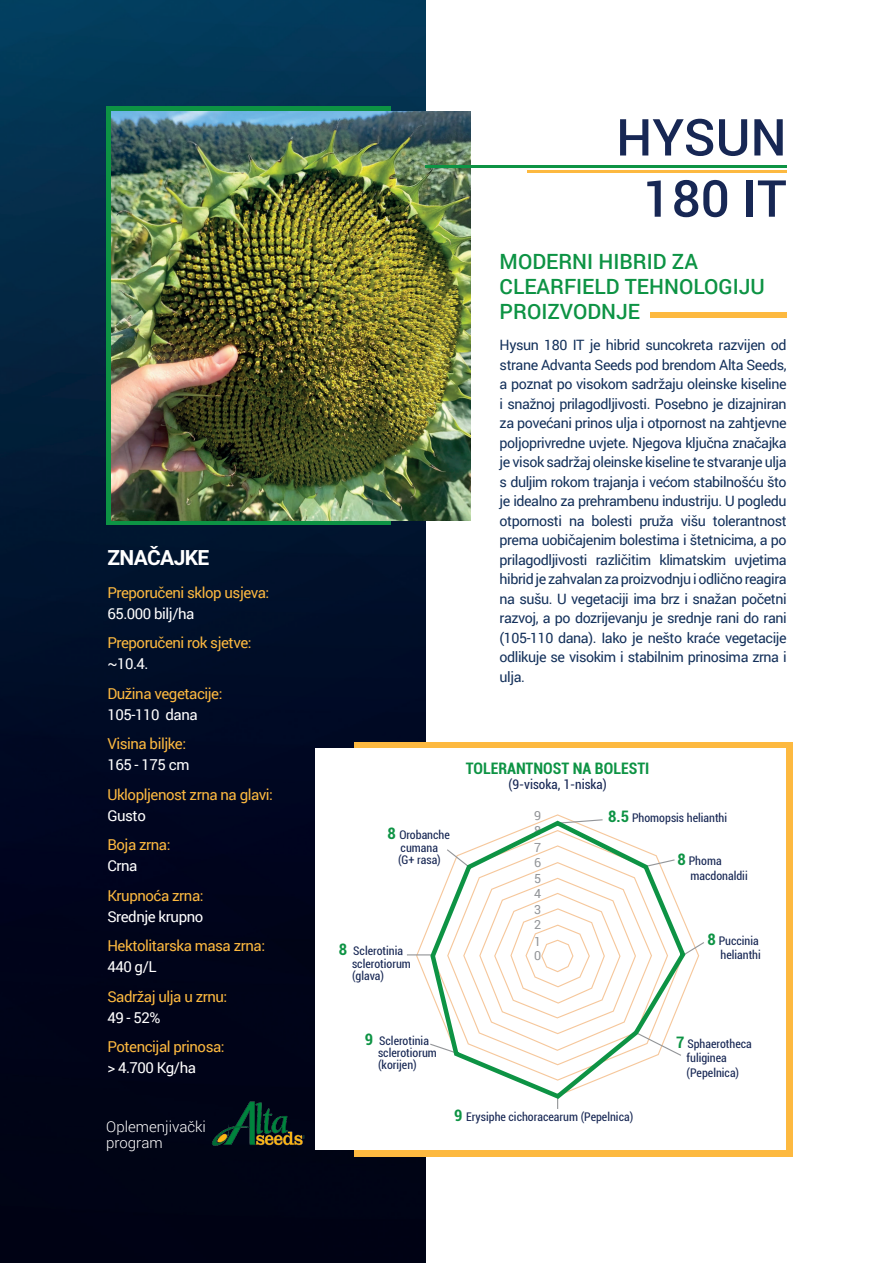
<style>
.page{position:relative;width:893px;height:1263px;background:#fff}
.page>*{position:absolute;margin:0;border:0;box-sizing:border-box;transform-origin:0 0}
.t1{font:500 51px/61.2px "Roboto";color:#172754;text-align:center}
.t2{font:500 21px/25.2px "Roboto";color:#0d9344}
.t3{font:700 21px "Roboto";letter-spacing:-.03em;color:#fff}
.t4{font:700 condensed 15.9px "Roboto";color:#0d9344}
.t5{font:15px "Roboto";letter-spacing:-.03em;color:#fdb940}
.t6{font:15px "Roboto";letter-spacing:-.03em;color:#fff}
.t7{font:300 15px/16.5px "Roboto";color:#fff}
.t8{font:14.25px/19.5px "Roboto";letter-spacing:-.03em;color:#14315b;text-align:justify}
.t9{font:condensed 13.2px "Roboto";color:#172754}
.t10{font:12.6px "Roboto";color:#939598}
.t11{font:condensed 11.85px/12.5px "Roboto";color:#172754}
.s1{font-weight:700;font-size:15.9px;color:#0d9344}
</style>
<div class="page">
<img style="left:0;top:0;width:425px;height:1263px">
<svg style="left:106px;top:106px;width:285px;height:419px;fill:#0d9344"></svg>
<img style="left:112px;top:111px;width:359px;height:409px">
<hr style="left:425px;top:166px;width:362px;height:2px;background:#0d9344">
<hr style="left:527px;top:170px;width:260px;height:2px;background:#fdb940">
<div style="left:650px;top:313px;width:137px;height:5px;background:#fdb940"></div>
<div style="left:355px;top:742px;width:438px;height:415px;background:#fdb940"></div>
<div style="left:316px;top:748px;width:470px;height:402px;background:#fff"></div>
<svg style="left:407px;top:926px;width:297px;height:59px"></svg>
<svg style="left:428px;top:817px;width:260px;height:284px"></svg>
<img style="left:209px;top:1097px;width:97px;height:54px">
<h2 class="t3" style="left:107px;top:542px;width:104px">ZNAČAJKE</h2>
<p class="t5" style="left:107px;top:582px;width:164px">Preporučeni sklop usjeva:</p>
<p class="t6" style="left:107px;top:603px;width:89px">65.000 bilj/ha</p>
<p class="t5" style="left:107px;top:632px;width:146px">Preporučeni rok sjetve:</p>
<p class="t6" style="left:107px;top:653px;width:43px">~10.4.</p>
<p class="t5" style="left:107px;top:683px;width:117px">Dužina vegetacije:</p>
<p class="t6" style="left:107px;top:704px;width:92px">105-110 dana</p>
<p class="t5" style="left:107px;top:733px;width:80px">Visina biljke:</p>
<p class="t6" style="left:107px;top:754px;width:84px">165 - 175 cm</p>
<p class="t5" style="left:107px;top:784px;width:167px">Uklopljenost zrna na glavi:</p>
<p class="t6" style="left:107px;top:805px;width:40px">Gusto</p>
<p class="t5" style="left:107px;top:834px;width:65px">Boja zrna:</p>
<p class="t6" style="left:107px;top:855px;width:32px">Crna</p>
<p class="t5" style="left:107px;top:885px;width:98px">Krupnoća zrna:</p>
<p class="t6" style="left:107px;top:906px;width:97px">Srednje krupno</p>
<p class="t5" style="left:107px;top:935px;width:159px">Hektolitarska masa zrna:</p>
<p class="t6" style="left:107px;top:956px;width:51px">440 g/L</p>
<p class="t5" style="left:107px;top:986px;width:122px">Sadržaj ulja u zrnu:</p>
<p class="t6" style="left:107px;top:1007px;width:55px">49 - 52%</p>
<p class="t5" style="left:107px;top:1036px;width:119px">Potencijal prinosa:</p>
<p class="t6" style="left:107px;top:1057px;width:90px">&gt; 4.700 Kg/ha</p>
<p class="t7" style="left:106px;top:1118px;width:101px">Oplemenjivački program</p>
<h1 class="t1" style="left:616px;top:105px;width:172px">HYSUN<br>180 IT</h1>
<h2 class="t2" style="left:500px;top:248px;width:267px">MODERNI HIBRID ZA<br>CLEARFIELD TEHNOLOGIJU<br>PROIZVODNJE</h2>
<p class="t8" style="left:500px;top:335px;width:289px">Hysun 180 IT je hibrid suncokreta razvijen od strane Advanta Seeds pod brendom Alta Seeds, a poznat po visokom sadržaju oleinske kiseline i snažnoj prilagodljivosti. Posebno je dizajniran za povećani prinos ulja i otpornost na zahtjevne poljoprivredne uvjete. Njegova ključna značajka je visok sadržaj oleinske kiseline te stvaranje ulja s duljim rokom trajanja i većom stabilnošću što je idealno za prehrambenu industriju. U pogledu otpornosti na bolesti pruža višu tolerantnost prema uobičajenim bolestima i štetnicima, a po prilagodljivosti različitim klimatskim uvjetima hibrid je zahvalan za proizvodnju i odlično reagira na sušu. U vegetaciji ima brz i snažan početni razvoj, a po dozrijevanju je srednje rani do rani (105-110 dana). Iako je nešto kraće vegetacije odlikuje se visokim i stabilnim prinosima zrna i ulja.</p>
<p class="t11" style="left:387px;top:828px;width:64px;text-align:center"><span class="s1">8</span> Orobanche cumana<br>(G+ rasa)</p>
<p class="t11" style="left:352px;top:945px;width:60px;text-indent:-13px"><span class="s1">8</span> Sclerotinia sclerotiorum (glava)</p>
<p class="t4" style="left:466px;top:757px;width:185px">TOLERANTNOST NA BOLESTI</p>
<p class="t9" style="left:508px;top:775px;width:100px">(9-visoka, 1-niska)</p>
<p class="t10" style="left:534px;top:806px;width:9px">9</p>
<p class="t10" style="left:534px;top:821px;width:9px">8</p>
<p class="t10" style="left:534px;top:839px;width:9px">7</p>
<p class="t10" style="left:534px;top:853px;width:9px">6</p>
<p class="t10" style="left:534px;top:869px;width:9px">5</p>
<p class="t10" style="left:534px;top:885px;width:9px">4</p>
<p class="t10" style="left:534px;top:901px;width:9px">3</p>
<p class="t10" style="left:534px;top:916px;width:9px">2</p>
<p class="t10" style="left:534px;top:933px;width:9px">1</p>
<p class="t10" style="left:534px;top:946px;width:9px">0</p>
<p class="t11" style="left:608px;top:811px;width:120px"><span class="s1">8.5</span> Phomopsis helianthi</p>
<p class="t11" style="left:690px;top:854px;width:59px;line-height:14.2px;text-indent:-13px"><span class="s1">8</span> Phoma macdonaldii</p>
<p class="t11" style="left:707px;top:933px;width:55px;line-height:14.2px;text-align:right"><span class="s1">8</span> Puccinia helianthi</p>
<p class="t11" style="left:378px;top:1034px;width:60px;text-indent:-13px"><span class="s1">9</span> Sclerotinia sclerotiorum (korijen)</p>
<p class="t11" style="left:687px;top:1036px;width:67px;line-height:14.2px;text-indent:-10px"><span class="s1">7</span> Sphaerotheca fuliginea (Pepelnica)</p>
<p class="t11" style="left:454px;top:1110px;width:180px"><span class="s1">9</span> Erysiphe cichoracearum (Pepelnica)</p>
</div>
